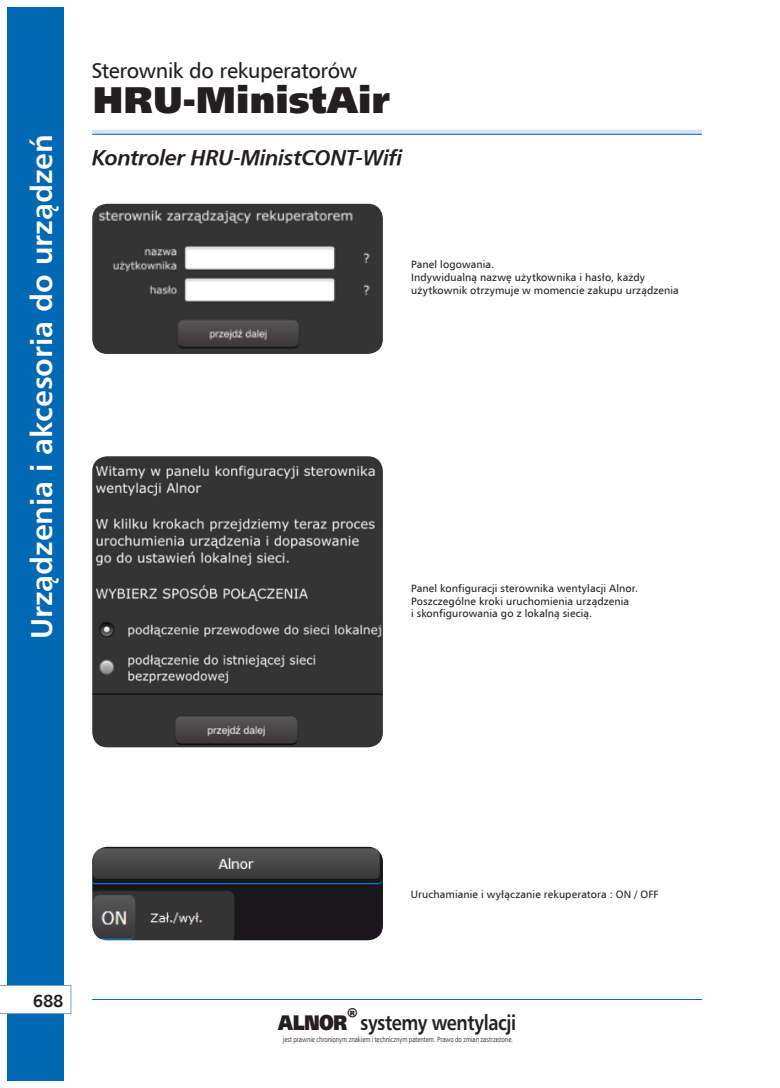
<style>
.page{position:relative;width:780px;height:1088px;background:#fff}
.page>*{position:absolute;margin:0;border:0;box-sizing:border-box;transform-origin:0 0}
.t1{font:37.5px "Humanist 777 TL Extra Black B";color:#231f20}
.t2{font:700 30px "Humanist 777 TL";color:#fff}
.t3{font:21.25px "Humanist 777 TL Bold Italic B";letter-spacing:-.02em;color:#231f20}
.t4{font:21.25px "Humanist 777 TL Roman B";letter-spacing:-.02em;color:#231f20}
.t5{font:700 21.25px "Humanist 777 TL";letter-spacing:-.025em;color:#231f20;scale:.85 1}
.t6{font:17.5px "Humanist 777 TL Bold B";color:#231f20}
.t7{font:10.62px/12.8px "Humanist 777 TL Roman B";letter-spacing:.01em;color:#231f20}
.t8{font:7.5px "Humnst 777 Lt Cn EU Normal";letter-spacing:-.01em;color:#231f20}
.s1{font-family:"Humanist 777 TL Extra Black B";font-weight:400}
</style>
<div class="page">
<div style="left:7px;top:7px;width:57px;height:1074px;background:#0168b3"></div>
<svg style="left:92px;top:130px;width:610px;height:4px;fill:#d9e3ed"></svg>
<hr style="left:92px;top:134px;width:610px;height:1px;background:#0168b3">
<hr style="left:92px;top:999px;width:610px;height:1px;background:#0168b3">
<div style="left:0;top:985px;width:71px;height:28px;background:#fff"></div>
<img style="left:92px;top:204px;width:291px;height:150px">
<img style="left:92px;top:456px;width:291px;height:291px">
<img style="left:92px;top:847px;width:291px;height:93px">
<h2 class="t2" style="left:22px;top:639px;width:506px;rotate:-90deg">Urządzenia i akcesoria do urządzeń</h2>
<h3 class="t4" style="left:91px;top:57px;width:267px">Sterownik do rekuperatorów</h3>
<h1 class="t1" style="left:93px;top:75px;width:298px">HRU-MinistAir</h1>
<h3 class="t3" style="left:92px;top:144px;width:312px">Kontroler HRU-MinistCONT-Wifi</h3>
<p class="t7" style="left:411px;top:258px;width:269px">Panel logowania.<br>Indywidualną nazwę użytkownika i hasło, każdy użytkownik otrzymuje w momencie zakupu urządzenia</p>
<p class="t7" style="left:411px;top:581px;width:229px">Panel konfiguracji sterownika wentylacji Alnor.<br>Poszczególne kroki uruchomienia urządzenia<br>i skonfigurowania go z lokalną siecią.</p>
<h3 class="t6" style="left:33px;top:989px;width:32px">688</h3>
<p class="t7" style="left:411px;top:887px;width:249px">Uruchamianie i wyłączanie rekuperatora : ON / OFF</p>
<h3 class="t5" style="left:278px;top:1009px;width:281px"><span class="s1">ALNOR</span><sup>®</sup> systemy wentylacji</h3>
<p class="t8" style="left:283px;top:1035px;width:231px">jest prawnie chronionym znakiem i technicznym patentem. Prawo do zmian zastrzeżone.</p>
</div>
